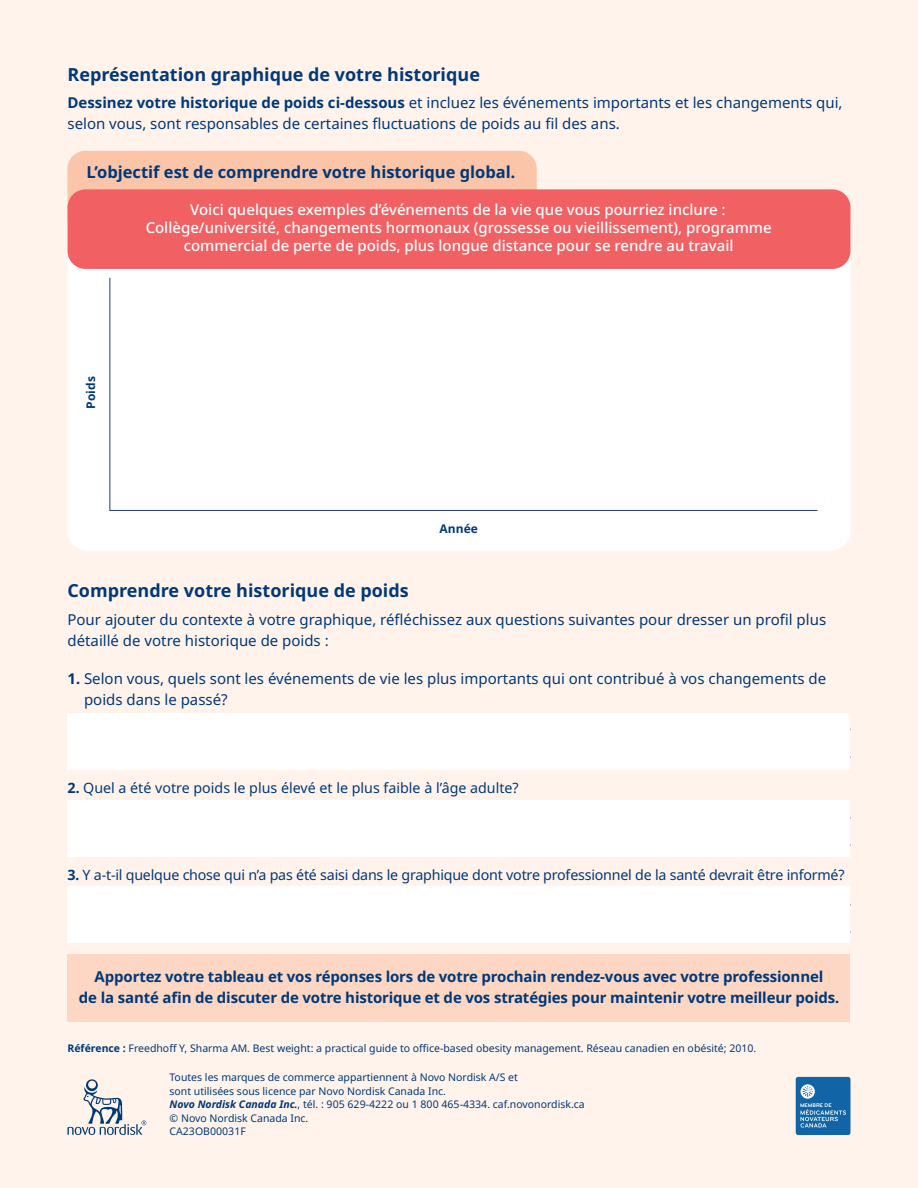
<style>
.page{position:relative;width:918px;height:1188px;background:#fff3ec}
.page>*{position:absolute;margin:0;border:0;box-sizing:border-box;transform-origin:0 0}
.t1{font:700 18px "Apis";color:#003878}
.t2{font:700 16.5px "Apis";color:#003878}
.t3{font:15px/21px "Apis";color:#003878}
.t4{font:500 15px/18px "Apis";color:#fff;text-align:center}
.t5{font:700 15px/21px "Apis";letter-spacing:-.01em;color:#003878;text-align:center}
.t6{font:14.25px "Apis";letter-spacing:-.015em;color:#003878}
.t7{font:700 12px "Apis";color:#003878}
.t8{font:10.5px/13.5px "Apis";color:#003878}
.t9{font:700 5.4px "Bryant";color:#fff}
.s1{font-weight:700}
.s2{font-weight:700;font-style:italic}
</style>
<div class="page">
<svg style="left:67px;top:1079px;width:79px;height:56px"></svg>
<div style="left:68px;top:954px;width:782px;height:68px;background:#fdd7c3"></div>
<div style="left:68px;top:205px;width:782px;height:346px;background:#fff;border-radius:20px"></div>
<svg style="left:109px;top:277px;width:709px;height:234px"></svg>
<div style="left:68px;top:151px;width:469px;height:82px;background:#fbc5aa;border-radius:18px"></div>
<div style="left:68px;top:189px;width:782px;height:80px;background:#f16164;border-radius:18px"></div>
<div style="left:796px;top:1077px;width:54px;height:58px;background:#1165a6;border-radius:3px"></div>
<svg style="left:801px;top:1084px;width:14px;height:15px"></svg>
<svg style="left:803px;top:1086px;width:10px;height:11px"></svg>
<svg style="left:801px;top:1109px;width:45px;height:19px"></svg>
<div style="left:68px;top:713px;width:782px;height:56px;background:#fff"></div>
<div style="left:68px;top:800px;width:782px;height:57px;background:#fff"></div>
<div style="left:68px;top:886px;width:782px;height:57px;background:#fff"></div>
<p class="t1" style="left:68px;top:61px;width:414px">Représentation graphique de votre historique</p>
<p class="t3" style="left:68px;top:93px;width:777px"><span class="s1">Dessinez votre historique de poids ci-dessous</span> et incluez les événements importants et les changements qui, selon vous, sont responsables de certaines fluctuations de poids au fil des ans.</p>
<p class="t2" style="left:87px;top:160px;width:430px">L’objectif est de comprendre votre historique global.</p>
<p class="t4" style="left:146px;top:201px;width:628px">Voici quelques exemples d’événements de la vie que vous pourriez inclure :<br>Collège/université, changements hormonaux (grossesse ou vieillissement), programme commercial de perte de poids, plus longue distance pour se rendre au travail</p>
<p class="t7" style="left:82px;top:409px;width:34px;rotate:-90deg">Poids</p>
<p class="t7" style="left:440px;top:520px;width:40px">Année</p>
<p class="t1" style="left:68px;top:578px;width:343px">Comprendre votre historique de poids</p>
<p class="t3" style="left:68px;top:609px;width:760px">Pour ajouter du contexte à votre graphique, réfléchissez aux questions suivantes pour dresser un profil plus détaillé de votre historique de poids :</p>
<p class="t3" style="left:84px;top:668px;width:744px;text-indent:-17px"><span class="s1">1.</span> Selon vous, quels sont les événements de vie les plus importants qui ont contribué à vos changements de poids dans le passé?</p>
<p class="t6" style="left:68px;top:777px;width:453px"><span class="s1">2.</span> Quel a été votre poids le plus élevé et le plus faible à l’âge adulte?</p>
<p class="t6" style="left:68px;top:864px;width:779px"><span class="s1">3.</span> Y a-t-il quelque chose qui n’a pas été saisi dans le graphique dont votre professionnel de la santé devrait être informé?</p>
<p class="t5" style="left:79px;top:967px;width:762px">Apportez votre tableau et vos réponses lors de votre prochain rendez-vous avec votre professionnel<br>de la santé afin de discuter de votre historique et de vos stratégies pour maintenir votre meilleur poids.</p>
<p class="t8" style="left:68px;top:1042px;width:690px"><span class="s1">Référence :</span> Freedhoff Y, Sharma AM. Best weight: a practical guide to office-based obesity management. Réseau canadien en obésité; 2010.</p>
<p class="t8" style="left:170px;top:1071px;width:417px">Toutes les marques de commerce appartiennent à Novo Nordisk A/S et<br>sont utilisées sous licence par Novo Nordisk Canada Inc.<br><span class="s2">Novo Nordisk Canada Inc.</span>, tél. : 905 629-4222 ou 1 800 465-4334. caf.novonordisk.ca © Novo Nordisk Canada Inc.<br>CA23OB00031F</p>
<p class="t9" style="left:800px;top:1102px;width:33px">MEMBRE DE</p>
</div>
